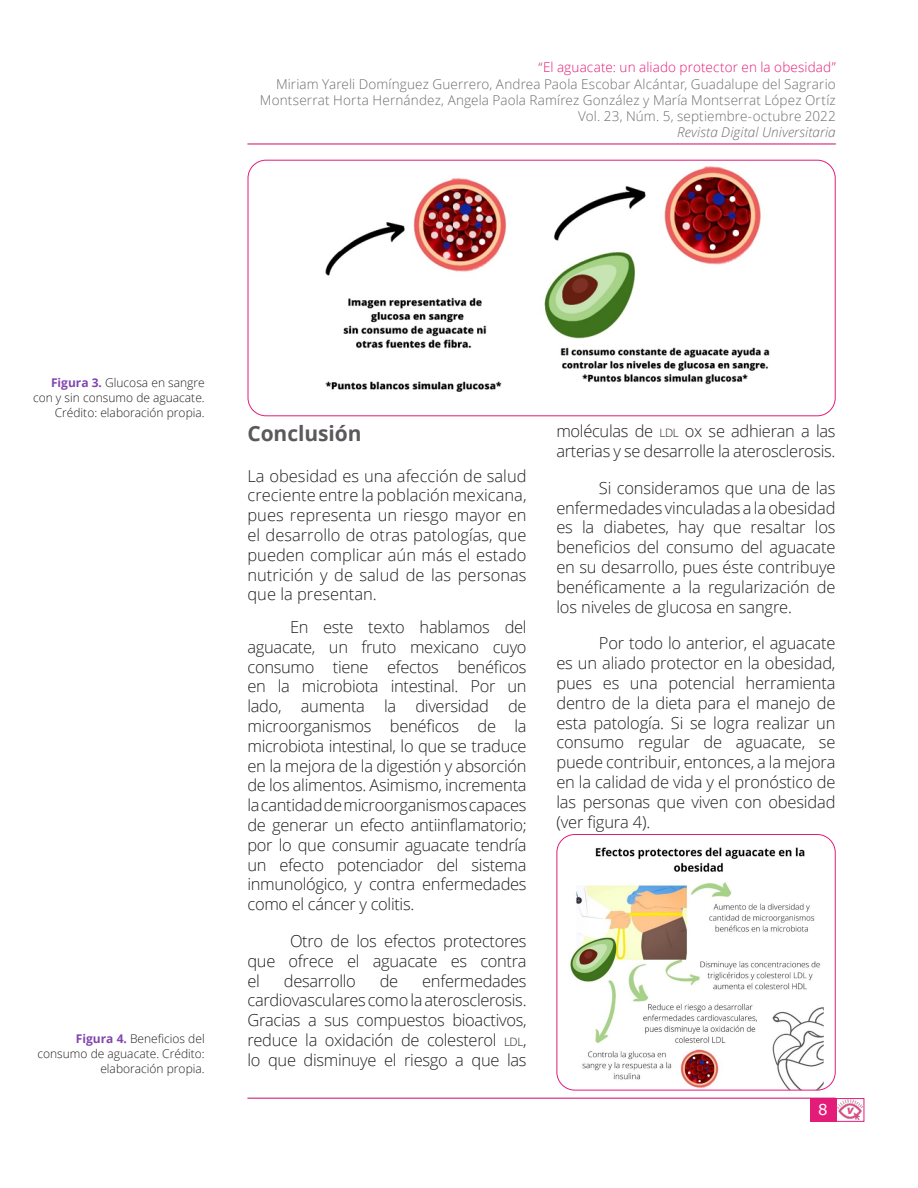
<style>
.page{position:relative;width:918px;height:1188px;background:#fff}
.page>*{position:absolute;margin:0;border:0;box-sizing:border-box;transform-origin:0 0}
.subtitulo-1{font:700 21px "Open Sans";letter-spacing:-.005em;color:#5a5a5d}
.texto_sangria{font:300 16.5px/19.8px "Open Sans";letter-spacing:-.02em;color:#231f20;text-align:justify}
.texto_normal{font:300 16.5px/19.8px "Open Sans";color:#231f20;text-align:justify}
.t1{font:15px "Verdana";color:#fff}
.t2{font:300 13.5px/16.2px "Open Sans";letter-spacing:.01em;color:#6c6d70;text-align:right}
.t3{font:300 13.5px "Open Sans";letter-spacing:.01em;color:#e31c79}
.t4{font:italic 300 13.5px "Open Sans";letter-spacing:.005em;color:#6c6d70}
.imagen{font:300 12px/15px "Open Sans";color:#231f20;text-align:right}
.s1{font-weight:700;color:#8246af}
.s2{font-size:11.55px}
</style>
<div class="page">
<div style="left:810px;top:1098px;width:26px;height:24px;background:#e31c79"></div>
<hr style="left:247px;top:1097px;width:589px;height:2px;background:#eaacc9">
<hr style="left:247px;top:1098px;width:589px;height:1px;background:#e31c79">
<div style="left:836px;top:1098px;width:28px;height:24px;border:1px solid #e31c79"></div>
<img style="left:837px;top:1099px;width:26px;height:20px">
<hr style="left:247px;top:143px;width:589px;height:2px;background:#e37ead">
<hr style="left:247px;top:144px;width:589px;height:1px;background:#e31c79">
<img style="left:325px;top:166px;width:445px;height:226px">
<div style="left:248px;top:160px;width:588px;height:256px;border:1px solid #e31c79;border-radius:18px"></div>
<img style="left:568px;top:836px;width:256px;height:254px">
<div style="left:557px;top:834px;width:279px;height:256px;border:1px solid #e31c79;border-radius:18px"></div>
<p class="t3" style="left:539px;top:58px;width:299px">“El aguacate: un aliado protector en la obesidad”</p>
<p class="t2" style="left:260px;top:75px;width:577px">Miriam Yareli Domínguez Guerrero, Andrea Paola Escobar Alcántar, Guadalupe del Sagrario<br>Montserrat Horta Hernández, Angela Paola Ramírez González y María Montserrat López Ortíz<br>Vol. 23, Núm. 5, septiembre-octubre 2022</p>
<p class="t4" style="left:677px;top:123px;width:160px">Revista Digital Universitaria</p>
<p class="imagen" style="left:33px;top:375px;width:173px"><span class="s1">Figura 3.</span> Glucosa en sangre con y sin consumo de aguacate.<br>Crédito: elaboración propia.</p>
<p class="imagen" style="left:38px;top:1031px;width:169px"><span class="s1">Figura 4.</span> Beneficios del consumo de aguacate. Crédito: elaboración propia.</p>
<p class="subtitulo-1" style="left:248px;top:418px;width:116px">Conclusión</p>
<p class="texto_normal" style="left:248px;top:465px;width:281px">La obesidad es una afección de salud creciente entre la población mexicana, pues representa un riesgo mayor en el desarrollo de otras patologías, que pueden complicar aún más el estado nutrición y de salud de las personas que la presentan.</p>
<p class="texto_sangria" style="left:248px;top:617px;width:281px;text-indent:43px">En este texto hablamos del aguacate, un fruto mexicano cuyo consumo tiene efectos benéficos en la microbiota intestinal. Por un lado, aumenta la diversidad de microorganismos benéficos de la microbiota intestinal, lo que se traduce en la mejora de la digestión y absorción de los alimentos. Asimismo, incrementa la cantidad de microorganismos capaces de generar un efecto antiinflamatorio; por lo que consumir aguacate tendría un efecto potenciador del sistema inmunológico, y contra enfermedades como el cáncer y colitis.</p>
<p class="texto_sangria" style="left:248px;top:931px;width:281px;text-indent:43px">Otro de los efectos protectores que ofrece el aguacate es contra el</p>
<p class="texto_sangria" style="left:248px;top:970px;width:281px;text-indent:175px">enfermedades cardiovasculares como la aterosclerosis.<br>Gracias a sus compuestos bioactivos, reduce la oxidación de colesterol <span class="s2">ldl</span>, lo que disminuye el riesgo a que las</p>
<p class="texto_sangria" style="left:284px;top:970px;width:73px">desarrollo</p>
<p class="texto_sangria" style="left:380px;top:970px;width:20px">de</p>
<p class="texto_sangria" style="left:556px;top:421px;width:281px">moléculas de <span class="s2">ldl</span> ox se adhieran a las arterias y se desarrolle la aterosclerosis.</p>
<p class="texto_sangria" style="left:556px;top:477px;width:281px;text-indent:43px">Si consideramos que una de las enfermedades vinculadas a la obesidad es la diabetes, hay que resaltar los beneficios del consumo del aguacate en su desarrollo, pues éste contribuye benéficamente a la regularización de los niveles de glucosa en sangre.</p>
<p class="texto_sangria" style="left:556px;top:633px;width:281px;text-indent:43px">Por todo lo anterior, el aguacate es un aliado protector en la obesidad, pues es una potencial herramienta dentro de la dieta para el manejo de esta patología. Si se logra realizar un consumo regular de aguacate, se puede contribuir, entonces, a la mejora en la calidad de vida y el pronóstico de las personas que viven con obesidad (ver figura 4).</p>
<p class="t1" style="left:818px;top:1097px;width:38px">8 8</p>
</div>
